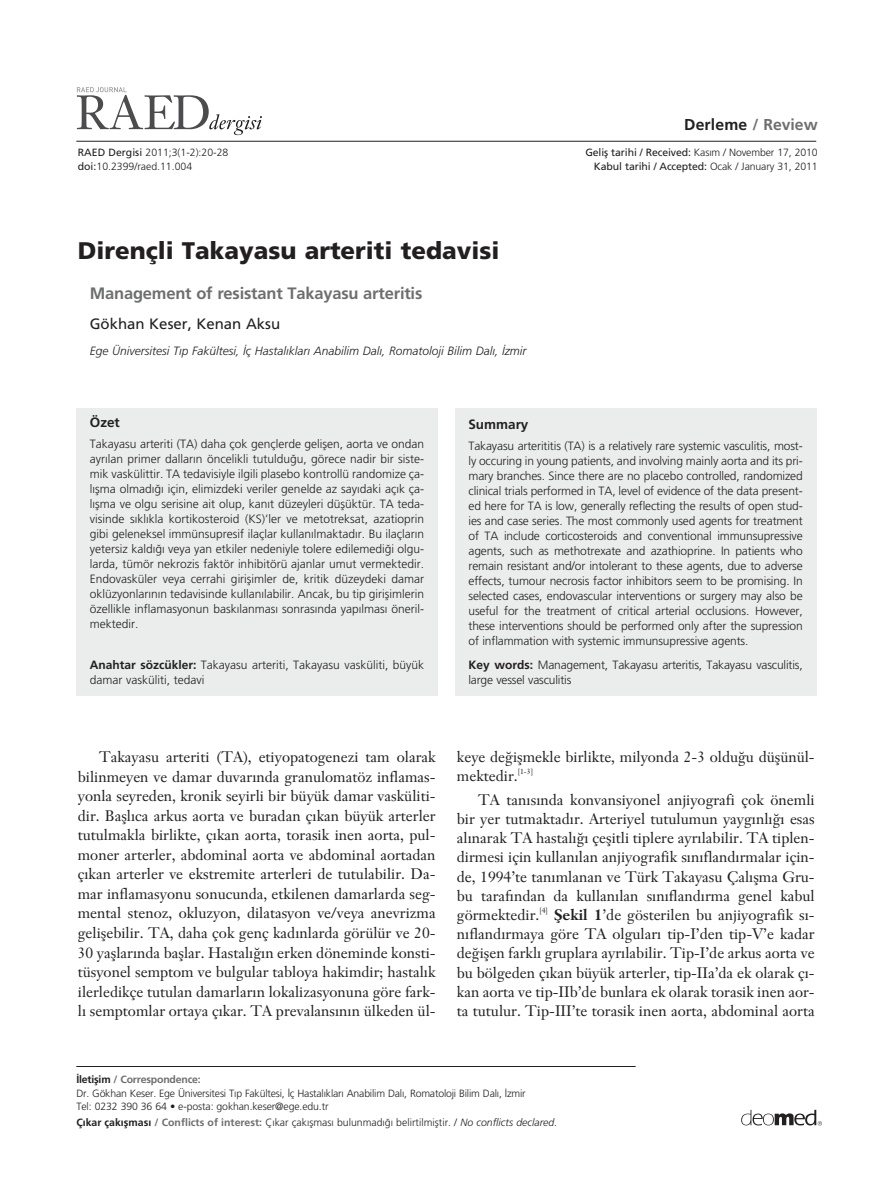
<style>
.page{position:relative;width:893px;height:1191px;background:#fff}
.page>*{position:absolute;margin:0;border:0;box-sizing:border-box;transform-origin:0 0}
.t1{font:900 24px "Frutiger";color:#231f20}
.t2{font:700 16.5px "Frutiger";letter-spacing:-.01em;color:#6d6e70}
.t3{font:700 15.75px "Frutiger";letter-spacing:.01em;color:#231f20}
.t4{font:15px/19.5px "Janson Text";color:#231f20;text-align:justify}
.t5{font:15px "Frutiger";color:#231f20}
.t6{font:700 13.5px "Frutiger";color:#231f20}
.t7{font:300 12px/15px "Frutiger";letter-spacing:-.01em;color:#231f20;text-align:justify}
.t8{font:italic 300 12px "Frutiger";color:#231f20}
.t9{font:300 10.5px/13.5px "Frutiger";letter-spacing:-.01em;color:#231f20}
.t10{font:10.5px/13.5px "Frutiger";letter-spacing:-.01em;color:#231f20;text-align:right}
.t11{font:7.5px "Janson Text";color:#231f20}
.s1{font-weight:400}
.s2{color:#6d6e70}
.s3{font-weight:300}
.s4{font-weight:700}
.s5{font-weight:700;color:#6d6e70}
.s6{font-style:italic}
</style>
<div class="page">
<div style="left:455px;top:408px;width:361px;height:287px;background:#ebecec"></div>
<hr style="left:76px;top:1066px;width:560px;height:1px;background:#231f20">
<hr style="left:76px;top:141px;width:740px;height:1px;background:#231f20">
<svg style="left:77px;top:87px;width:185px;height:48px"></svg>
<div style="left:76px;top:408px;width:362px;height:287px;background:#ebecec"></div>
<svg style="left:741px;top:1109px;width:81px;height:16px"></svg>
<p class="t9" style="left:78px;top:147px;width:152px"><span class="s1">RAED Dergisi</span> 2011;3(1-2):20-28 <span class="s1">doi:</span>10.2399/raed.11.004</p>
<h1 class="t1" style="left:78px;top:241px;width:423px">Dirençli Takayasu arteriti tedavisi</h1>
<h2 class="t2" style="left:90px;top:286px;width:334px">Management of resistant Takayasu arteritis</h2>
<p class="t5" style="left:90px;top:317px;width:192px">Gökhan Keser, Kenan Aksu</p>
<p class="t8" style="left:90px;top:346px;width:438px">Ege Üniversitesi T›p Fakültesi, ‹ç Hastal›klar› Anabilim Dal›, Romatoloji Bilim Dal›, ‹zmir</p>
<h3 class="t3" style="left:684px;top:118px;width:135px">Derleme <span class="s2">/ Review</span></h3>
<p class="t10" style="left:585px;top:147px;width:234px">Gelifl tarihi / Received: <span class="s3">Kas›m / November 17, 2010<br></span>Kabul tarihi / Accepted: <span class="s3">Ocak / January 31, 2011</span></p>
<p class="t6" style="left:90px;top:417px;width:32px">Özet</p>
<p class="t7" style="left:90px;top:437px;width:336px">Takayasu arteriti (TA) daha çok gençlerde geliflen, aorta ve ondan ayr›lan primer dallar›n öncelikli tutuldu¤u, görece nadir bir siste&shy;mik vaskülittir. TA tedavisiyle ilgili plasebo kontrollü randomize ça&shy;l›flma olmad›¤› için, elimizdeki veriler genelde az say›daki aç›k ça&shy;l›flma ve olgu serisine ait olup, kan›t düzeyleri düflüktür. TA teda&shy;visinde s›kl›kla kortikosteroid (KS)’ler ve metotreksat, azatioprin gibi geleneksel immünsupresif ilaçlar kullan›lmaktad›r. Bu ilaçlar›n yetersiz kald›¤› veya yan etkiler nedeniyle tolere edilemedi¤i olgu&shy;larda, tümör nekrozis faktör inhibitörü ajanlar umut vermektedir.<br>Endovasküler veya cerrahi giriflimler de, kritik düzeydeki damar oklüzyonlar›n›n tedavisinde kullan›labilir. Ancak, bu tip giriflimlerin özellikle inflamasyonun bask›lanmas› sonras›nda yap›lmas› öneril&shy;mektedir.</p>
<p class="t7" style="left:90px;top:658px;width:336px"><span class="s4">Anahtar sözcükler:</span> Takayasu arteriti, Takayasu vasküliti, büyük damar vasküliti, tedavi</p>
<p class="t6" style="left:468px;top:418px;width:62px">Summary</p>
<p class="t7" style="left:468px;top:439px;width:336px">Takayasu arterititis (TA) is a relatively rare systemic vasculitis, most&shy;ly occuring in young patients, and involving mainly aorta and its pri&shy;mary branches. Since there are no placebo controlled, randomized clinical trials performed in TA, level of evidence of the data present&shy;ed here for TA is low, generally reflecting the results of open stud&shy;ies and case series. The most commonly used agents for treatment of TA include corticosteroids and conventional immunsupressive agents, such as methotrexate and azathioprine. In patients who remain resistant and/or intolerant to these agents, due to adverse effects, tumour necrosis factor inhibitors seem to be promising. In selected cases, endovascular interventions or surgery may also be useful for the treatment of critical arterial occlusions. However, these interventions should be performed only after the supression of inflammation with systemic immunsupressive agents.</p>
<p class="t7" style="left:468px;top:658px;width:336px"><span class="s4">Key words:</span> Management, Takayasu arteritis, Takayasu vasculitis, large vessel vasculitis</p>
<p class="t4" style="left:78px;top:749px;width:359px;text-indent:21px">Takayasu arteriti (TA), etiyopatogenezi tam olarak bilinmeyen ve damar duvar›nda granulomatöz inflamas&shy;yonla seyreden, kronik seyirli bir büyük damar vasküliti&shy;dir. Bafll›ca arkus aorta ve buradan ç›kan büyük arterler tutulmakla birlikte, ç›kan aorta, torasik inen aorta, pul&shy;moner arterler, abdominal aorta ve abdominal aortadan ç›kan arterler ve ekstremite arterleri de tutulabilir. Da&shy;mar inflamasyonu sonucunda, etkilenen damarlarda seg&shy;mental stenoz, okluzyon, dilatasyon ve/veya anevrizma geliflebilir. TA, daha çok genç kad›nlarda görülür ve 20- 30 yafllar›nda bafllar. Hastal›¤›n erken döneminde konsti&shy;tüsyonel semptom ve bulgular tabloya hakimdir; hastal›k ilerledikçe tutulan damarlar›n lokalizasyonuna göre fark&shy;l› semptomlar ortaya ç›kar. TA prevalans›n›n ülkeden ül-</p>
<p class="t4" style="left:457px;top:749px;width:359px;line-height:19px">keye de¤iflmekle birlikte, milyonda 2-3 oldu¤u düflünül&shy;mektedir.</p>
<p class="t11" style="left:518px;top:768px;width:17px">[1-3]</p>
<p class="t4" style="left:457px;top:791px;width:359px;text-indent:21px">TA tan›s›nda konvansiyonel anjiyografi çok önemli bir yer tutmaktad›r. Arteriyel tutulumun yayg›nl›¤› esas al›narak TA hastal›¤› çeflitli tiplere ayr›labilir. TA tiplen&shy;dirmesi için kullan›lan anjiyografik s›n›fland›rmalar için&shy;de, 1994’te tan›mlanan ve Türk Takayasu Çal›flma Gru&shy;bu taraf›ndan da kullan›lan s›n›fland›rma genel kabul görmektedir.</p>
<p class="t11" style="left:539px;top:907px;width:10px">[4]</p>
<p class="t4" style="left:457px;top:906px;width:359px;text-indent:97px"><span class="s4">fiekil 1</span>’de gösterilen bu anjiyografik s›- n›fland›rmaya göre TA olgular› tip-I’den tip-V’e kadar de¤iflen farkl› gruplara ayr›labilir. Tip-I’de arkus aorta ve bu bölgeden ç›kan büyük arterler, tip-IIa’da ek olarak ç›- kan aorta ve tip-IIb’de bunlara ek olarak torasik inen aor&shy;ta tutulur. Tip-III’te torasik inen aorta, abdominal aorta</p>
<p class="t9" style="left:76px;top:1073px;width:451px"><span class="s4">‹letiflim</span> <span class="s5">/ Correspondence:<br></span>Dr. Gökhan Keser. Ege Üniversitesi T›p Fakültesi, ‹ç Hastal›klar› Anabilim Dal›, Romatoloji Bilim Dal›, ‹zmir<br>Tel: 0232 390 36 64 • e-posta: gokhan.keser@ege.edu.tr</p>
<p class="t9" style="left:76px;top:1116px;width:482px"><span class="s4">Ç›kar çak›flmas›</span> <span class="s5">/ Conflicts of interest:</span> Ç›kar çak›flmas› bulunmad›¤› belirtilmifltir. / <span class="s6">No conflicts declared</span>.</p>
</div>
